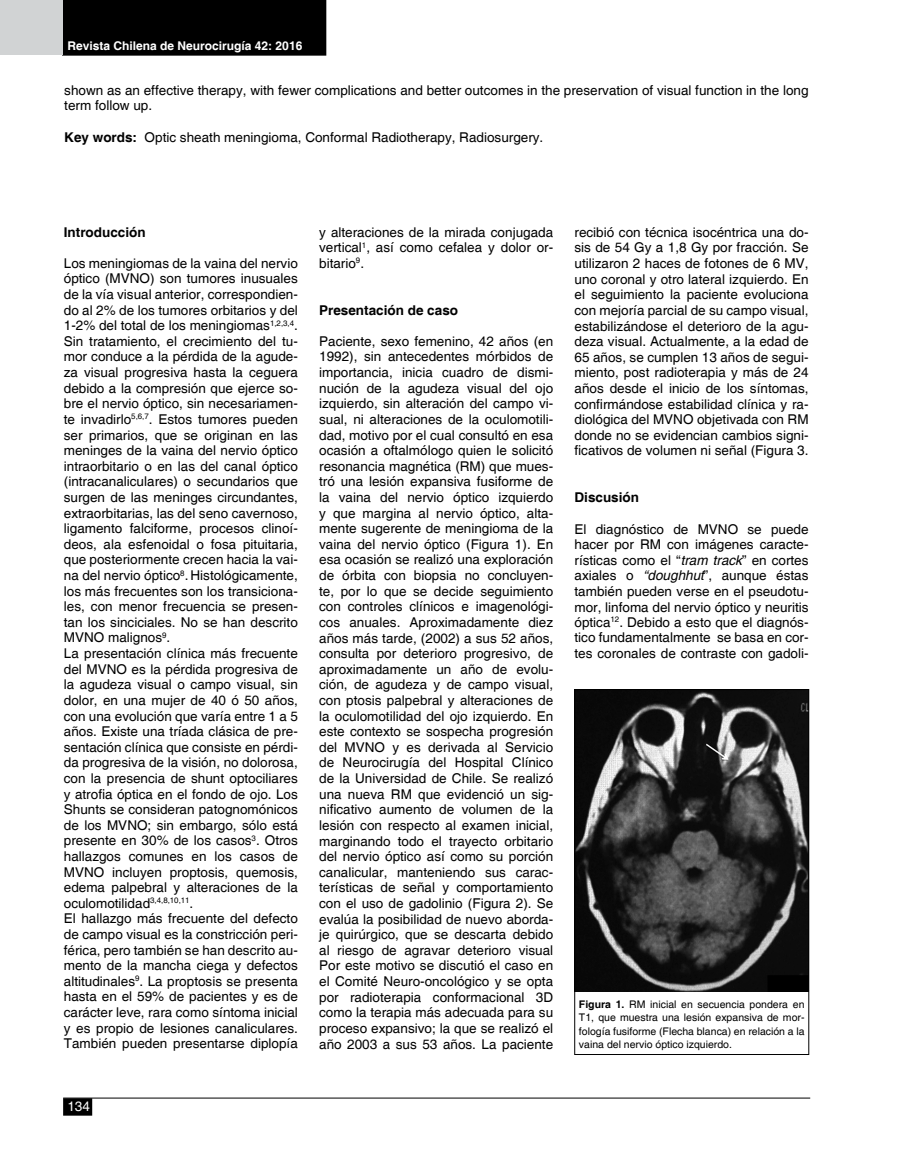
<style>
.page{position:relative;width:915px;height:1170px;background:#fff}
.page>*{position:absolute;margin:0;border:0;box-sizing:border-box;transform-origin:0 0}
.t1{font:13.5px/15.6px "Helvetica";color:#000;text-align:justify}
.t2{font:700 13.5px "Helvetica";color:#000}
.t3{font:13.5px "Helvetica";color:#fff}
.t4{font:700 12px "Helvetica";color:#fff}
.t5{font:10.5px/13.5px "Helvetica";color:#000;text-align:justify}
.s1{font-weight:700}
.s2{font-style:italic}
</style>
<div class="page">
<div style="left:64px;top:1098px;width:27px;height:16px;background:#000"></div>
<div style="left:63px;top:1098px;width:29px;height:17px;border:2px solid #000"></div>
<hr style="left:63px;top:1097px;width:747px;height:1px;background:#000">
<div style="left:62px;top:0;width:264px;height:56px;background:#000"></div>
<div style="left:0;top:0;width:62px;height:55px;background:#d1d3d4"></div>
<img style="left:576px;top:691px;width:230px;height:300px">
<div style="left:574px;top:689px;width:234px;height:365px;border:1px solid #000"></div>
<p class="t4" style="left:67px;top:39px;width:236px">Revista Chilena de Neurocirugía 42: 2016</p>
<p class="t1" style="left:64px;top:83px;width:745px">shown as an effective therapy, with fewer complications and better outcomes in the preservation of visual function in the long term follow up.</p>
<p class="t1" style="left:64px;top:129px;width:480px"><span class="s1">Key words:</span> Optic sheath meningioma, Conformal Radiotherapy, Radiosurgery.</p>
<p class="t2" style="left:64px;top:223px;width:83px">Introducción</p>
<p class="t1" style="left:64px;top:256px;width:235px;text-align:left">Los meningiomas de la vaina del nervio óptico (MVNO) son tumores inusuales de la vía visual anterior, correspondien&shy;do al 2% de los tumores orbitarios y del 1-2% del total de los meningiomas<sup>1,2,3,4</sup>.<br>Sin tratamiento, el crecimiento del tu&shy;mor conduce a la pérdida de la agude&shy;za visual progresiva hasta la ceguera debido a la compresión que ejerce so&shy;bre el nervio óptico, sin necesariamen&shy;te invadirlo<sup>5,6,7</sup>. Estos tumores pueden ser primarios, que se originan en las meninges de la vaina del nervio óptico intraorbitario o en las del canal óptico (intracanaliculares) o secundarios que surgen de las meninges circundantes, extraorbitarias, las del seno cavernoso, ligamento falciforme, procesos clinoí&shy;deos, ala esfenoidal o fosa pituitaria, que posteriormente crecen hacia la vai&shy;na del nervio óptico<sup>8</sup>. Histológicamente, los más frecuentes son los transiciona&shy;les, con menor frecuencia se presen&shy;tan los sinciciales. No se han descrito MVNO malignos<sup>9</sup>.<br>La presentación clínica más frecuente del MVNO es la pérdida progresiva de la agudeza visual o campo visual, sin dolor, en una mujer de 40 ó 50 años, con una evolución que varía entre 1 a 5 años. Existe una tríada clásica de pre&shy;sentación clínica que consiste en pérdi&shy;da progresiva de la visión, no dolorosa, con la presencia de shunt optociliares y atrofia óptica en el fondo de ojo. Los Shunts se consideran patognomónicos de los MVNO; sin embargo, sólo está presente en 30% de los casos<sup>3</sup>. Otros hallazgos comunes en los casos de MVNO incluyen proptosis, quemosis, edema palpebral y alteraciones de la oculomotilidad<sup>3,4,8,10,11</sup>.<br>El hallazgo más frecuente del defecto de campo visual es la constricción peri&shy;férica, pero también se han descrito au&shy;mento de la mancha ciega y defectos altitudinales<sup>9</sup>. La proptosis se presenta hasta en el 59% de pacientes y es de carácter leve, rara como síntoma inicial y es propio de lesiones canaliculares.<br>También pueden presentarse diplopía</p>
<p class="t3" style="left:67px;top:1098px;width:24px">134</p>
<p class="t1" style="left:319px;top:224px;width:235px">y alteraciones de la mirada conjugada vertical<sup>1</sup>, así como cefalea y dolor or&shy;bitario<sup>9</sup>.</p>
<p class="t2" style="left:319px;top:301px;width:140px">Presentación de caso</p>
<p class="t1" style="left:319px;top:334px;width:235px">Paciente, sexo femenino, 42 años (en 1992), sin antecedentes mórbidos de importancia, inicia cuadro de dismi&shy;nución de la agudeza visual del ojo izquierdo, sin alteración del campo vi&shy;sual, ni alteraciones de la oculomotili&shy;dad, motivo por el cual consultó en esa ocasión a oftalmólogo quien le solicitó resonancia magnética (RM) que mues&shy;tró una lesión expansiva fusiforme de la vaina del nervio óptico izquierdo y que margina al nervio óptico, alta&shy;mente sugerente de meningioma de la vaina del nervio óptico (Figura 1). En esa ocasión se realizó una exploración de órbita con biopsia no concluyen&shy;te, por lo que se decide seguimiento con controles clínicos e imagenológi&shy;cos anuales. Aproximadamente diez años más tarde, (2002) a sus 52 años, consulta por deterioro progresivo, de aproximadamente un año de evolu&shy;ción, de agudeza y de campo visual, con ptosis palpebral y alteraciones de la oculomotilidad del ojo izquierdo. En este contexto se sospecha progresión del MVNO y es derivada al Servicio de Neurocirugía del Hospital Clínico de la Universidad de Chile. Se realizó una nueva RM que evidenció un sig&shy;nificativo aumento de volumen de la lesión con respecto al examen inicial, marginando todo el trayecto orbitario del nervio óptico así como su porción canalicular, manteniendo sus carac&shy;terísticas de señal y comportamiento con el uso de gadolinio (Figura 2). Se evalúa la posibilidad de nuevo aborda&shy;je quirúrgico, que se descarta debido al riesgo de agravar deterioro visual Por este motivo se discutió el caso en el Comité Neuro-oncológico y se opta por radioterapia conformacional 3D como la terapia más adecuada para su proceso expansivo; la que se realizó el año 2003 a sus 53 años. La paciente</p>
<p class="t1" style="left:574px;top:225px;width:235px">recibió con técnica isocéntrica una do&shy;sis de 54 Gy a 1,8 Gy por fracción. Se utilizaron 2 haces de fotones de 6 MV, uno coronal y otro lateral izquierdo. En el seguimiento la paciente evoluciona con mejoría parcial de su campo visual, estabilizándose el deterioro de la agu&shy;deza visual. Actualmente, a la edad de 65 años, se cumplen 13 años de segui&shy;miento, post radioterapia y más de 24 años desde el inicio de los síntomas, confirmándose estabilidad clínica y ra&shy;diológica del MVNO objetivada con RM donde no se evidencian cambios signi&shy;ficativos de volumen ni señal (Figura 3.</p>
<p class="t2" style="left:574px;top:489px;width:66px">Discusión</p>
<p class="t1" style="left:574px;top:521px;width:235px">El diagnóstico de MVNO se puede hacer por RM con imágenes caracte&shy;rísticas como el “<span class="s2">tram track</span>” en cortes axiales o <span class="s2">“doughhut</span>”, aunque éstas también pueden verse en el pseudotu&shy;mor, linfoma del nervio óptico y neuritis óptica<sup>12</sup>. Debido a esto que el diagnós&shy;tico fundamentalmente se basa en cor&shy;tes coronales de contraste con gadoli-</p>
<p class="t5" style="left:578px;top:997px;width:227px"><span class="s1">Figura 1.</span> RM inicial en secuencia pondera en T1, que muestra una lesión expansiva de mor&shy;fología fusiforme (Flecha blanca) en relación a la vaina del nervio óptico izquierdo.</p>
</div>
